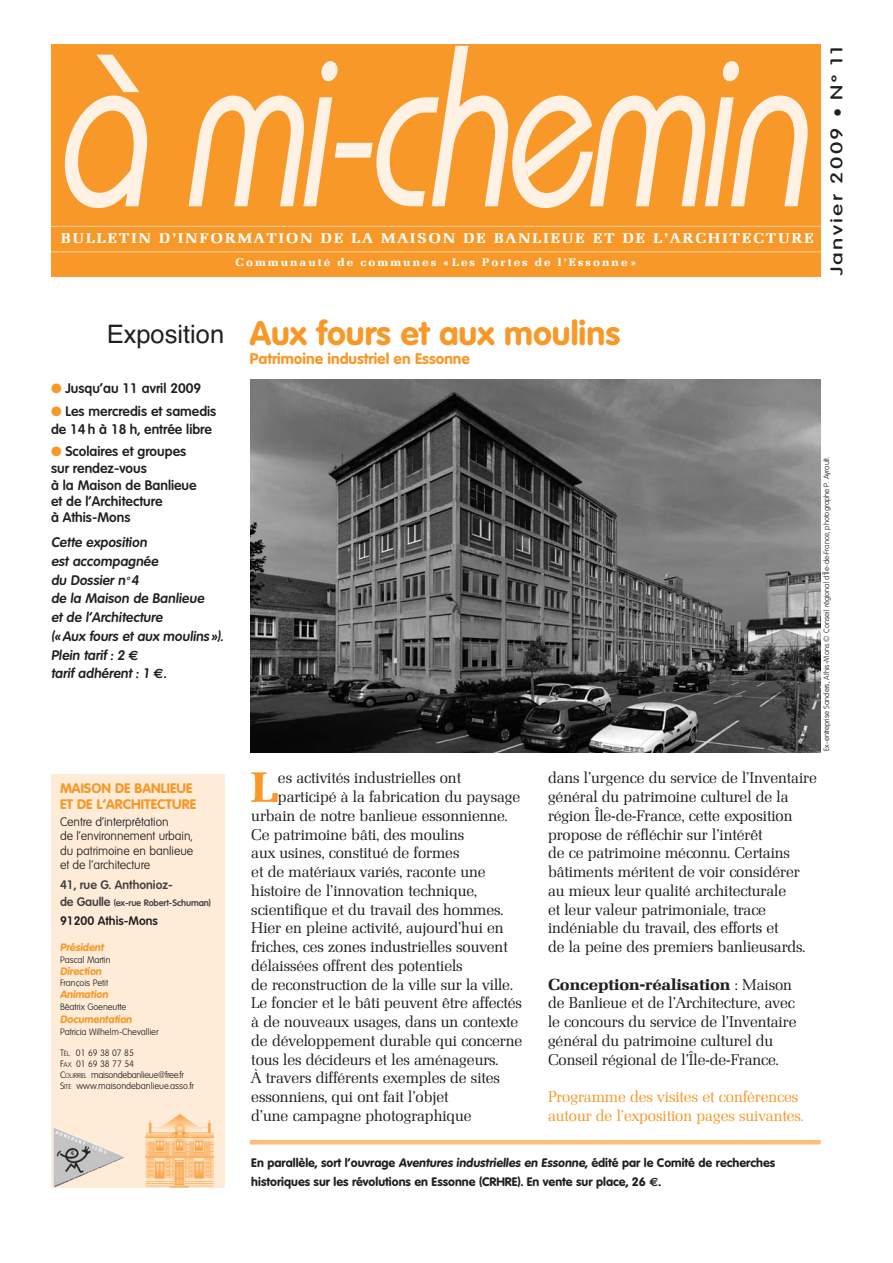
<style>
.page{position:relative;width:893px;height:1263px;background:#fff}
.page>*{position:absolute;margin:0;border:0;box-sizing:border-box;transform-origin:0 0}
.t1{font:italic 222px "Architekt";color:#fff1e3;scale:.7 1}
.t2{font:700 40.95px "Marseille";color:#f89828}
.t3{font:700 33px "Volkswagen";color:#f89828}
.t4{font:25.5px "Helvetica";color:#231f20}
.t5{font:500 16.5px "Volkswagen";letter-spacing:.105em;color:#231f20;scale:1.34 1}
.t6{font:15px/18.8px "Marseille";color:#231f20}
.t7{font:15px/18.8px "Marseille";color:#f89828}
.t8{font:700 15px "Volkswagen";color:#f89828}
.t9{font:600 13.5px/16.5px "Volkswagen";color:#231f20}
.t10{font:italic 600 13.5px/18.8px "Volkswagen";color:#231f20}
.t11{font:700 13.5px "Marseille";letter-spacing:.165em;color:#fff}
.t12{font:700 13.5px/16.2px "Volkswagen";color:#f89828}
.t13{font:700 12px/18.8px "Volkswagen";color:#231f20}
.t14{font:300 12px/14.4px "Volkswagen";letter-spacing:-.005em;color:#231f20}
.t15{font:600 12px "Volkswagen";color:#404041}
.t16{font:600 12px "Volkswagen";color:#231f20}
.t17{font:700 10.5px "Marseille";letter-spacing:.2em;color:#fff}
.t18{font:italic 700 10.5px "Volkswagen";letter-spacing:-.005em;color:#f89828}
.t19{font:300 9px/10.8px "Volkswagen";letter-spacing:-.005em;color:#231f20}
.t20{font:600 9px "Volkswagen";letter-spacing:-.01em;color:#404041}
.t21{font:300 7.5px "Volkswagen";color:#231f20}
.t22{font:italic 600 6px "Volkswagen";color:#231f20}
.s1{color:#f89828}
.s2{font-family:"Euro Sans";font-weight:700;font-style:normal}
.s3{font-size:12px}
.s4{font-size:6.75px}
.s5{font-weight:700}
.s6{font-style:italic}
.s7{font-family:"Euro Sans"}
</style>
<div class="page">
<div style="left:51px;top:44px;width:770px;height:233px;background:#f89828"></div>
<hr style="left:51px;top:226px;width:770px;height:1px;background:#fed2a2">
<hr style="left:51px;top:251px;width:770px;height:1px;background:#fed2a2">
<div style="left:51px;top:774px;width:173px;height:414px;background:#ffecd8"></div>
<img style="left:250px;top:379px;width:571px;height:374px">
<img style="left:145px;top:1112px;width:69px;height:75px">
<img style="left:54px;top:1127px;width:71px;height:61px">
<hr style="left:250px;top:1140px;width:571px;height:4px;background:#fcbe7c">
<h1 class="t1" style="left:55px;top:49px;width:1109px">à mi-chemin</h1>
<p class="t11" style="left:61px;top:232px;width:754px">BULLETIN D’INFORMATION DE LA MAISON DE BANLIEUE ET DE L’ARCHITECTURE</p>
<p class="t17" style="left:236px;top:257px;width:402px">Communauté de communes « Les Portes de l’Essonne »</p>
<p class="t5" style="left:829px;top:275px;width:174px;rotate:-90deg">Janvier 2009 ● N<sup>o</sup> 11</p>
<h3 class="t4" style="left:107px;top:325px;width:119px">Exposition</h3>
<p class="t9" style="left:51px;top:380px;width:152px"><span class="s1">●</span> Jusqu’au 11 avril 2009</p>
<p class="t9" style="left:51px;top:404px;width:167px;line-height:17.2px"><span class="s1">●</span> Les mercredis et samedis de 14 h à 18 h, entrée libre</p>
<p class="t9" style="left:51px;top:444px;width:147px"><span class="s1">●</span> Scolaires et groupes sur rendez-vous<br>à la Maison de Banlieue et de l’Architecture<br>à Athis-Mons</p>
<p class="t10" style="left:51px;top:534px;width:109px">Cette exposition est accompagnée du Dossier n 4</p>
<p class="t22" style="left:127px;top:575px;width:5px">o</p>
<p class="t10" style="left:51px;top:590px;width:174px">de la Maison de Banlieue<br>et de l’Architecture<br>(« Aux fours et aux moulins »).<br>Plein tarif : 2 <span class="s2">€<br></span>tarif adhérent : 1 <span class="s2">€</span>.</p>
<h3 class="t3" style="left:250px;top:319px;width:372px">Aux fours et aux moulins</h3>
<p class="t8" style="left:250px;top:352px;width:222px">Patrimoine industriel en Essonne</p>
<p class="t21" style="left:823px;top:751px;width:295px;rotate:-90deg">Ex-entreprise Sanders, Athis-Mons © Conseil régional d’Île-de-France, photographe P. Ayrault.</p>
<p class="t12" style="left:60px;top:780px;width:138px">MAISON DE BANLIEUE<br>ET DE L’ARCHITECTURE</p>
<p class="t14" style="left:60px;top:815px;width:135px">Centre d’interprétation<br>de l’environnement urbain, du patrimoine en banlieue et de l’architecture</p>
<p class="t15" style="left:60px;top:879px;width:114px">41, rue G. Anthonioz-</p>
<p class="t20" style="left:60px;top:899px;width:153px"><span class="s3">de Gaulle</span> (ex-rue Robert-Schuman)</p>
<p class="t16" style="left:60px;top:915px;width:99px">91200 Athis-Mons</p>
<p class="t18" style="left:60px;top:943px;width:45px">Président</p>
<p class="t19" style="left:60px;top:954px;width:52px">Pascal Martin</p>
<p class="t18" style="left:60px;top:966px;width:43px">Direction</p>
<p class="t19" style="left:60px;top:978px;width:50px">François Petit</p>
<p class="t18" style="left:60px;top:990px;width:50px">Animation</p>
<p class="t19" style="left:60px;top:1002px;width:68px">Béatrix Goeneutte</p>
<p class="t18" style="left:60px;top:1015px;width:73px">Documentation</p>
<p class="t19" style="left:60px;top:1026px;width:100px">Patricia Wilhelm-Chevallier</p>
<p class="t19" style="left:60px;top:1048px;width:135px">T<span class="s4">ÉL</span>. 01 69 38 07 85<br>F<span class="s4">AX</span> 01 69 38 77 54<br>C<span class="s4">OURRIEL</span> maisondebanlieue@free.fr<br>S<span class="s4">ITE</span> www.maisondebanlieue.asso.fr</p>
<h2 class="t2" style="left:251px;top:769px;width:28px">L</h2>
<p class="t6" style="left:278px;top:769px;width:185px">es activités industrielles ont</p>
<p class="t6" style="left:278px;top:788px;width:244px">participé à la fabrication du paysage</p>
<p class="t6" style="left:251px;top:807px;width:258px">urbain de notre banlieue essonnienne.</p>
<p class="t6" style="left:251px;top:826px;width:214px">Ce patrimoine bâti, des moulins</p>
<p class="t6" style="left:251px;top:844px;width:210px">aux usines, constitué de formes</p>
<p class="t6" style="left:251px;top:863px;width:236px">et de matériaux variés, raconte une</p>
<p class="t6" style="left:251px;top:882px;width:227px">histoire de l’innovation technique,</p>
<p class="t6" style="left:251px;top:901px;width:254px">scientifique et du travail des hommes.</p>
<p class="t6" style="left:251px;top:919px;width:254px">Hier en pleine activité, aujourd’hui en</p>
<p class="t6" style="left:251px;top:938px;width:258px">friches, ces zones industrielles souvent</p>
<p class="t6" style="left:251px;top:957px;width:213px">délaissées offrent des potentiels</p>
<p class="t6" style="left:251px;top:976px;width:263px">de reconstruction de la ville sur la ville.</p>
<p class="t6" style="left:251px;top:994px;width:272px">Le foncier et le bâti peuvent être affectés</p>
<p class="t6" style="left:251px;top:1013px;width:268px">à de nouveaux usages, dans un contexte</p>
<p class="t6" style="left:251px;top:1032px;width:272px">de développement durable qui concerne</p>
<p class="t6" style="left:251px;top:1051px;width:249px">tous les décideurs et les aménageurs.</p>
<p class="t6" style="left:251px;top:1069px;width:250px">À travers différents exemples de sites</p>
<p class="t6" style="left:251px;top:1088px;width:199px">essonniens, qui ont fait l’objet</p>
<p class="t6" style="left:251px;top:1107px;width:222px">d’une campagne photographique</p>
<p class="t6" style="left:548px;top:769px;width:270px">dans l’urgence du service de l’Inventaire général du patrimoine culturel de la région Île-de-France, cette exposition propose de réfléchir sur l’intérêt<br>de ce patrimoine méconnu. Certains bâtiments méritent de voir considérer au mieux leur qualité architecturale<br>et leur valeur patrimoniale, trace indéniable du travail, des efforts et<br>de la peine des premiers banlieusards.</p>
<p class="t6" style="left:548px;top:976px;width:250px"><span class="s5">Conception-réalisation</span> : Maison de Banlieue et de l’Architecture, avec le concours du service de l’Inventaire général du patrimoine culturel du Conseil régional de l’Île-de-France.</p>
<p class="t7" style="left:548px;top:1088px;width:257px">Programme des visites et conférences autour de l’exposition pages suivantes.</p>
<p class="t13" style="left:251px;top:1154px;width:525px">En parallèle, sort l’ouvrage <span class="s6">Aventures industrielles en Essonne</span>, édité par le Comité de recherches historiques sur les révolutions en Essonne (CRHRE). En vente sur place, 26 <span class="s7">€</span>.</p>
</div>
